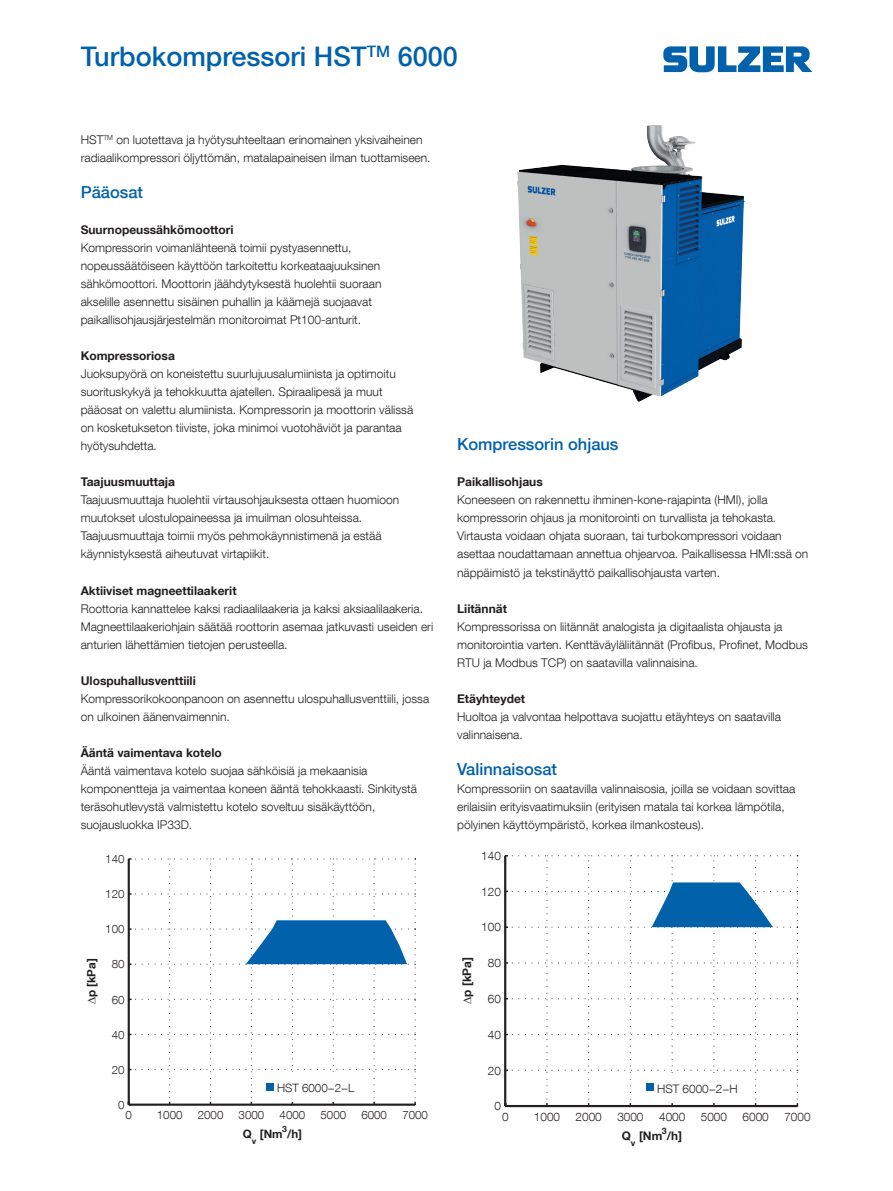
<style>
.page{position:relative;width:893px;height:1191px;background:#fff}
.page>*{position:absolute;margin:0;border:0;box-sizing:border-box;transform-origin:0 0}
.t1{font:500 27px "Helvetica Neue LT Com";color:#0161aa}
.t2{font:500 16.5px "Helvetica Neue LT Com";color:#0161aa}
.t3{font:300 12px/18px "Helvetica Neue LT Com";color:#231f20}
.t4{font:700 12px "Helvetica Neue LT Com";color:#231f20}
.t5{font:300 11.7px "Helvetica Neue LT Com";color:#231f20}
.t6{font:700 11.7px "Helvetica Neue LT Com";color:#231f20}
.t7{font:300 11.55px "Helvetica Neue LT Com";color:#231f20}
.t8{font:700 11.55px "Helvetica Neue LT Com";color:#231f20}
.t9{font:700 8.85px "Helvetica Neue LT Com";color:#231f20}
.t10{font:700 8.7px "Helvetica Neue LT Com";color:#231f20}
</style>
<div class="page">
<svg style="left:663px;top:46px;width:149px;height:26px"></svg>
<svg style="left:128px;top:858px;width:288px;height:247px"></svg>
<div style="left:255px;top:1071px;width:115px;height:30px;background:#fff"></div>
<div style="left:266px;top:1083px;width:7px;height:7px;background:#0161aa"></div>
<hr style="left:505px;top:1105px;width:292px;height:2px;background:#231f20">
<svg style="left:504px;top:855px;width:294px;height:251px"></svg>
<div style="left:634px;top:1074px;width:118px;height:26px;background:#fff"></div>
<div style="left:646px;top:1083px;width:7px;height:8px;background:#0161aa"></div>
<img style="left:517px;top:125px;width:228px;height:277px">
<h1 class="t1" style="left:81px;top:40px;width:378px">Turbokompressori HST<sup>TM</sup> 6000</h1>
<p class="t3" style="left:81px;top:131px;width:351px">HST<sup>TM</sup> on luotettava ja hyötysuhteeltaan erinomainen yksivaiheinen radiaalikompressori öljyttömän, matalapaineisen ilman tuottamiseen.</p>
<h2 class="t2" style="left:81px;top:182px;width:64px">Pääosat</h2>
<p class="t4" style="left:81px;top:222px;width:154px">Suurnopeussähkömoottori</p>
<p class="t3" style="left:81px;top:239px;width:302px">Kompressorin voimanlähteenä toimii pystyasennettu, nopeussäätöiseen käyttöön tarkoitettu korkeataajuuksinen sähkömoottori. Moottorin jäähdytyksestä huolehtii suoraan akselille asennettu sisäinen puhallin ja käämejä suojaavat paikallisohjausjärjestelmän monitoroimat Pt100-anturit.</p>
<p class="t4" style="left:81px;top:348px;width:96px">Kompressoriosa</p>
<p class="t3" style="left:81px;top:365px;width:334px">Juoksupyörä on koneistettu suurlujuusalumiinista ja optimoitu suorituskykyä ja tehokkuutta ajatellen. Spiraalipesä ja muut pääosat on valettu alumiinista. Kompressorin ja moottorin välissä on kosketukseton tiiviste, joka minimoi vuotohäviöt ja parantaa hyötysuhdetta.</p>
<p class="t4" style="left:81px;top:474px;width:96px">Taajuusmuuttaja</p>
<p class="t3" style="left:81px;top:491px;width:320px">Taajuusmuuttaja huolehtii virtausohjauksesta ottaen huomioon muutokset ulostulopaineessa ja imuilman olosuhteissa.<br>Taajuusmuuttaja toimii myös pehmokäynnistimenä ja estää käynnistyksestä aiheutuvat virtapiikit.</p>
<p class="t4" style="left:81px;top:582px;width:157px">Aktiiviset magneettilaakerit</p>
<p class="t3" style="left:81px;top:599px;width:354px">Roottoria kannattelee kaksi radiaalilaakeria ja kaksi aksiaalilaakeria.<br>Magneettilaakeriohjain säätää roottorin asemaa jatkuvasti useiden eri anturien lähettämien tietojen perusteella.</p>
<p class="t4" style="left:81px;top:672px;width:117px">Ulospuhallusventtiili</p>
<p class="t3" style="left:81px;top:689px;width:350px">Kompressorikokoonpanoon on asennettu ulospuhallusventtiili, jossa on ulkoinen äänenvaimennin.</p>
<p class="t4" style="left:81px;top:744px;width:143px">Ääntä vaimentava kotelo</p>
<p class="t3" style="left:81px;top:761px;width:338px">Ääntä vaimentava kotelo suojaa sähköisiä ja mekaanisia komponentteja ja vaimentaa koneen ääntä tehokkaasti. Sinkitystä teräsohutlevystä valmistettu kotelo soveltuu sisäkäyttöön, suojausluokka IP33D.</p>
<h2 class="t2" style="left:457px;top:434px;width:163px">Kompressorin ohjaus</h2>
<p class="t4" style="left:457px;top:474px;width:87px">Paikallisohjaus</p>
<p class="t3" style="left:457px;top:491px;width:353px">Koneeseen on rakennettu ihminen-kone-rajapinta (HMI), jolla kompressorin ohjaus ja monitorointi on turvallista ja tehokasta.<br>Virtausta voidaan ohjata suoraan, tai turbokompressori voidaan asettaa noudattamaan annettua ohjearvoa. Paikallisessa HMI:ssä on näppäimistö ja tekstinäyttö paikallisohjausta varten.</p>
<p class="t4" style="left:457px;top:600px;width:51px">Liitännät</p>
<p class="t3" style="left:457px;top:617px;width:352px">Kompressorissa on liitännät analogista ja digitaalista ohjausta ja monitorointia varten. Kenttäväyläliitännät (Profibus, Profinet, Modbus<br>RTU ja Modbus TCP) on saatavilla valinnaisina.</p>
<p class="t4" style="left:457px;top:690px;width:70px">Etäyhteydet</p>
<p class="t3" style="left:457px;top:707px;width:325px">Huoltoa ja valvontaa helpottava suojattu etäyhteys on saatavilla valinnaisena.</p>
<h2 class="t2" style="left:457px;top:758px;width:101px">Valinnaisosat</h2>
<p class="t3" style="left:457px;top:779px;width:340px">Kompressoriin on saatavilla valinnaisosia, joilla se voidaan sovittaa erilaisiin erityisvaatimuksiin (erityisen matala tai korkea lämpötila, pölyinen käyttöympäristö, korkea ilmankosteus).</p>
<p class="t7" style="left:105px;top:852px;width:21px">140</p>
<p class="t5" style="left:481px;top:848px;width:21px">140</p>
<p class="t7" style="left:105px;top:887px;width:21px">120</p>
<p class="t5" style="left:481px;top:884px;width:21px">120</p>
<p class="t7" style="left:105px;top:922px;width:21px">100</p>
<p class="t5" style="left:481px;top:920px;width:21px">100</p>
<p class="t8" style="left:84px;top:1004px;width:47px;rotate:-90deg">∆p [kPa]</p>
<p class="t7" style="left:112px;top:957px;width:14px">80</p>
<p class="t7" style="left:112px;top:992px;width:14px">60</p>
<p class="t6" style="left:460px;top:1003px;width:48px;rotate:-90deg">∆p [kPa]</p>
<p class="t5" style="left:488px;top:956px;width:15px">80</p>
<p class="t5" style="left:488px;top:991px;width:15px">60</p>
<p class="t7" style="left:112px;top:1027px;width:14px">40</p>
<p class="t5" style="left:488px;top:1027px;width:15px">40</p>
<p class="t7" style="left:112px;top:1062px;width:14px">20</p>
<p class="t5" style="left:488px;top:1063px;width:15px">20</p>
<p class="t7" style="left:277px;top:1081px;width:79px">HST 6000−2−L</p>
<p class="t5" style="left:657px;top:1081px;width:82px">HST 6000−2−H</p>
<p class="t7" style="left:118px;top:1097px;width:8px">0</p>
<p class="t7" style="left:126px;top:1108px;width:8px">0</p>
<p class="t7" style="left:157px;top:1108px;width:27px">1000</p>
<p class="t7" style="left:198px;top:1108px;width:27px">2000</p>
<p class="t7" style="left:239px;top:1108px;width:27px">3000</p>
<p class="t7" style="left:280px;top:1108px;width:27px">4000</p>
<p class="t7" style="left:320px;top:1108px;width:27px">5000</p>
<p class="t7" style="left:361px;top:1108px;width:27px">6000</p>
<p class="t7" style="left:402px;top:1108px;width:27px">7000</p>
<p class="t5" style="left:494px;top:1099px;width:8px">0</p>
<p class="t5" style="left:502px;top:1109px;width:8px">0</p>
<p class="t5" style="left:534px;top:1109px;width:28px">1000</p>
<p class="t5" style="left:576px;top:1109px;width:28px">2000</p>
<p class="t5" style="left:617px;top:1109px;width:28px">3000</p>
<p class="t5" style="left:659px;top:1109px;width:28px">4000</p>
<p class="t5" style="left:701px;top:1109px;width:28px">5000</p>
<p class="t5" style="left:743px;top:1109px;width:28px">6000</p>
<p class="t5" style="left:784px;top:1109px;width:28px">7000</p>
<p class="t10" style="left:282px;top:1123px;width:6px">3</p>
<p class="t8" style="left:243px;top:1126px;width:10px">Q</p>
<p class="t8" style="left:260px;top:1126px;width:44px">[Nm /h]</p>
<p class="t10" style="left:252px;top:1135px;width:6px">v</p>
<p class="t9" style="left:662px;top:1125px;width:6px">3</p>
<p class="t6" style="left:622px;top:1128px;width:11px">Q</p>
<p class="t6" style="left:639px;top:1128px;width:45px">[Nm /h]</p>
<p class="t9" style="left:631px;top:1137px;width:6px">v</p>
</div>
